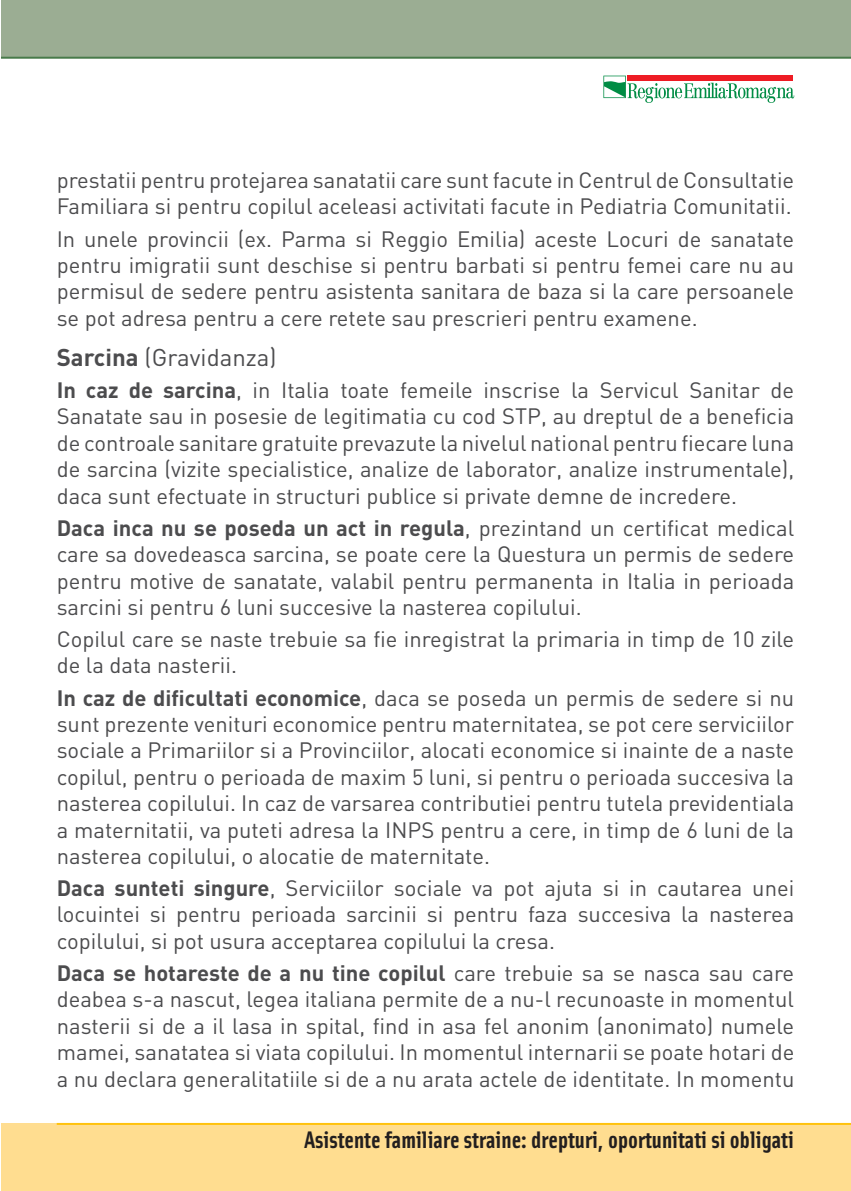
<style>
.page{position:relative;width:851px;height:1191px;background:#fff}
.page>*{position:absolute;margin:0;border:0;box-sizing:border-box;transform-origin:0 0}
.t1{font:24px "Solex Bold Lining";color:#231f1f}
.t2{font:24px "DIN";color:#4c4c4e}
.t3{font:22px/26.4px "DIN";color:#4c4c4e;text-align:justify}
.s1{font-weight:700}
</style>
<div class="page">
<div style="left:1px;top:1123px;width:849px;height:68px;background:#ffdd90"></div>
<div style="left:1px;top:1px;width:849px;height:56px;background:#9bad93"></div>
<svg style="left:1px;top:56px;width:849px;height:43px"></svg>
<svg style="left:603px;top:76px;width:190px;height:27px"></svg>
<hr style="left:57px;top:1123px;width:793px;height:2px;background:#ffc20d">
<p class="t3" style="left:57px;top:169px;width:738px">prestatii pentru protejarea sanatatii care sunt facute in Centrul de Consultatie<br>Familiara si pentru copilul aceleasi activitati facute in Pediatria Comunitatii.</p>
<p class="t3" style="left:57px;top:228px;width:739px">In unele provincii (ex. Parma si Reggio Emilia) aceste Locuri de sanatate pentru imigratii sunt deschise si pentru barbati si pentru femei care nu au permisul de sedere pentru asistenta sanitara de baza si la care persoanele se pot adresa pentru a cere retete sau prescrieri pentru examene.</p>
<p class="t2" style="left:57px;top:349px;width:221px"><span class="s1">Sarcina</span> (Gravidanza)</p>
<p class="t3" style="left:57px;top:379px;width:739px"><span class="s1">In caz de sarcina</span>, in Italia toate femeile inscrise la Servicul Sanitar de Sanatate sau in posesie de legitimatia cu cod STP, au dreptul de a beneficia de controale sanitare gratuite prevazute la nivelul national pentru fiecare luna de sarcina (vizite specialistice, analize de laborator, analize instrumentale), daca sunt efectuate in structuri publice si private demne de incredere.</p>
<p class="t3" style="left:57px;top:517px;width:739px"><span class="s1">Daca inca nu se poseda un act in regula</span>, prezintand un certificat medical care sa dovedeasca sarcina, se poate cere la Questura un permis de sedere pentru motive de sanatate, valabil pentru permanenta in Italia in perioada sarcini si pentru 6 luni succesive la nasterea copilului.</p>
<p class="t3" style="left:57px;top:628px;width:739px">Copilul care se naste trebuie sa fie inregistrat la primaria in timp de 10 zile de la data nasterii.</p>
<p class="t3" style="left:57px;top:687px;width:739px"><span class="s1">In caz de dificultati economice</span>, daca se poseda un permis de sedere si nu sunt prezente venituri economice pentru maternitatea, se pot cere serviciilor sociale a Primariilor si a Provinciilor, alocati economice si inainte de a naste copilul, pentru o perioada de maxim 5 luni, si pentru o perioada succesiva la nasterea copilului. In caz de varsarea contributiei pentru tutela previdentiala a maternitatii, va puteti adresa la INPS pentru a cere, in timp de 6 luni de la nasterea copilului, o alocatie de maternitate.</p>
<p class="t3" style="left:57px;top:877px;width:739px"><span class="s1">Daca sunteti singure</span>, Serviciilor sociale va pot ajuta si in cautarea unei locuintei si pentru perioada sarcinii si pentru faza succesiva la nasterea copilului, si pot usura acceptarea copilului la cresa.</p>
<p class="t3" style="left:57px;top:962px;width:739px"><span class="s1">Daca se hotareste de a nu tine copilul</span> care trebuie sa se nasca sau care deabea s-a nascut, legea italiana permite de a nu-l recunoaste in momentul nasterii si de a il lasa in spital, find in asa fel anonim (anonimato) numele mamei, sanatatea si viata copilului. In momentul internarii se poate hotari de a nu declara generalitatiile si de a nu arata actele de identitate. In momentu</p>
<p class="t1" style="left:304px;top:1131px;width:491px">Asistente familiare straine: drepturi, oportunitati si obligati</p>
</div>
